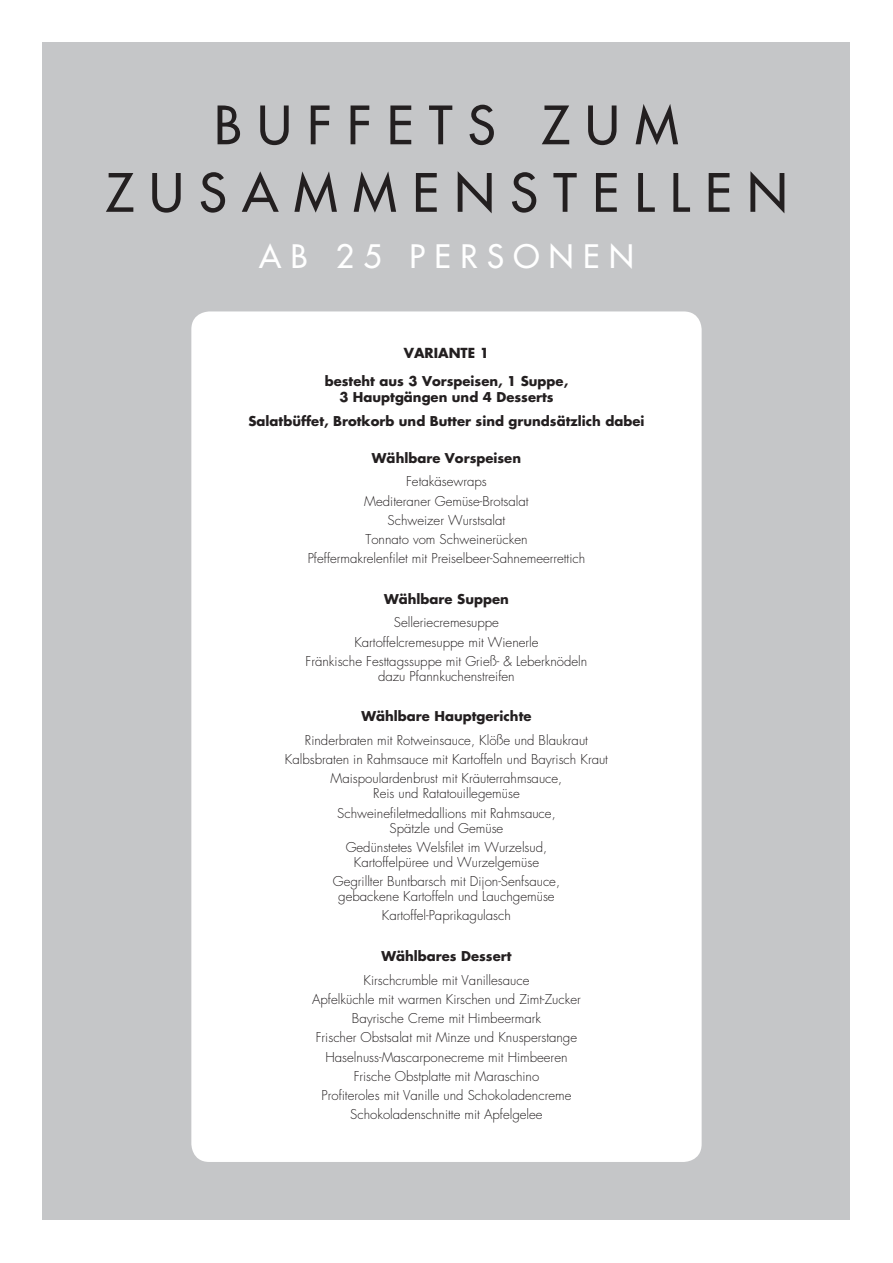
<style>
.page{position:relative;width:893px;height:1263px;background:#fff}
.page>*{position:absolute;margin:0;border:0;box-sizing:border-box;transform-origin:0 0}
.t1{font:51.45px "Futura EL";letter-spacing:.3em;color:#231f20}
.t2{font:31.5px "Futura EL";letter-spacing:.3em;color:#fff}
.t3{font:700 13.5px "Futura EL";color:#231f20}
.t4{font:300 13.2px/15px "Futura EL";color:#231f20;text-align:center}
.t5{font:700 13.2px/15.6px "Futura EL";color:#231f20;text-align:center}
</style>
<div class="page">
<div style="left:43px;top:43px;width:807px;height:1177px;background:#c5c6c8"></div>
<div style="left:191px;top:311px;width:511px;height:851px;background:#fff;border-radius:18px"></div>
<p class="t1" style="left:214px;top:93px;width:466px">BUFFETS ZUM</p>
<p class="t1" style="left:105px;top:161px;width:684px">ZUSAMMENSTELLEN</p>
<p class="t2" style="left:259px;top:237px;width:376px">AB 25 PERSONEN</p>
<p class="t3" style="left:404px;top:344px;width:87px">VARIANTE 1</p>
<p class="t5" style="left:325px;top:373px;width:245px">besteht aus 3 Vorspeisen, 1 Suppe,<br>3 Hauptgängen und 4 Desserts</p>
<p class="t5" style="left:248px;top:413px;width:397px">Salatbüffet, Brotkorb und Butter sind grundsätzlich dabei</p>
<p class="t5" style="left:372px;top:450px;width:151px">Wählbare Vorspeisen</p>
<p class="t4" style="left:406px;top:474px;width:82px">Fetakäsewraps</p>
<p class="t4" style="left:364px;top:494px;width:166px">Mediteraner Gemüse-Brotsalat</p>
<p class="t4" style="left:388px;top:513px;width:119px">Schweizer Wurstsalat</p>
<p class="t4" style="left:365px;top:532px;width:164px">Tonnato vom Schweinerücken</p>
<p class="t4" style="left:308px;top:551px;width:279px">Pfeffermakrelenfilet mit Preiselbeer-Sahnemeerrettich</p>
<p class="t5" style="left:384px;top:591px;width:126px">Wählbare Suppen</p>
<p class="t4" style="left:394px;top:615px;width:107px">Selleriecremesuppe</p>
<p class="t4" style="left:354px;top:635px;width:186px">Kartoffelcremesuppe mit Wienerle</p>
<p class="t4" style="left:306px;top:654px;width:283px">Fränkische Festtagssuppe mit Grieß- &amp; Leberknödeln dazu Pfannkuchenstreifen</p>
<p class="t5" style="left:361px;top:708px;width:171px">Wählbare Hauptgerichte</p>
<p class="t4" style="left:305px;top:733px;width:285px">Rinderbraten mit Rotweinsauce, Klöße und Blaukraut</p>
<p class="t4" style="left:285px;top:752px;width:325px">Kalbsbraten in Rahmsauce mit Kartoffeln und Bayrisch Kraut</p>
<p class="t4" style="left:331px;top:771px;width:233px">Maispoulardenbrust mit Kräuterrahmsauce,<br>Reis und Ratatouillegemüse</p>
<p class="t4" style="left:337px;top:806px;width:220px">Schweinefiletmedallions mit Rahmsauce,<br>Spätzle und Gemüse</p>
<p class="t4" style="left:346px;top:840px;width:203px">Gedünstetes Welsfilet im Wurzelsud,<br>Kartoffelpüree und Wurzelgemüse</p>
<p class="t4" style="left:333px;top:874px;width:229px">Gegrillter Buntbarsch mit Dijon-Senfsauce, gebackene Kartoffeln und Lauchgemüse</p>
<p class="t4" style="left:382px;top:908px;width:131px">Kartoffel-Paprikagulasch</p>
<p class="t5" style="left:381px;top:948px;width:132px">Wählbares Dessert</p>
<p class="t4" style="left:363px;top:972px;width:167px">Kirschcrumble mit Vanillesauce</p>
<p class="t4" style="left:312px;top:992px;width:270px">Apfelküchle mit warmen Kirschen und Zimt-Zucker</p>
<p class="t4" style="left:352px;top:1011px;width:191px">Bayrische Creme mit Himbeermark</p>
<p class="t4" style="left:316px;top:1030px;width:263px">Frischer Obstsalat mit Minze und Knusperstange</p>
<p class="t4" style="left:325px;top:1049px;width:244px">Haselnuss-Mascarponecreme mit Himbeeren</p>
<p class="t4" style="left:354px;top:1069px;width:187px">Frische Obstplatte mit Maraschino</p>
<p class="t4" style="left:322px;top:1088px;width:251px">Profiteroles mit Vanille und Schokoladencreme</p>
<p class="t4" style="left:350px;top:1107px;width:194px">Schokoladenschnitte mit Apfelgelee</p>
</div>
